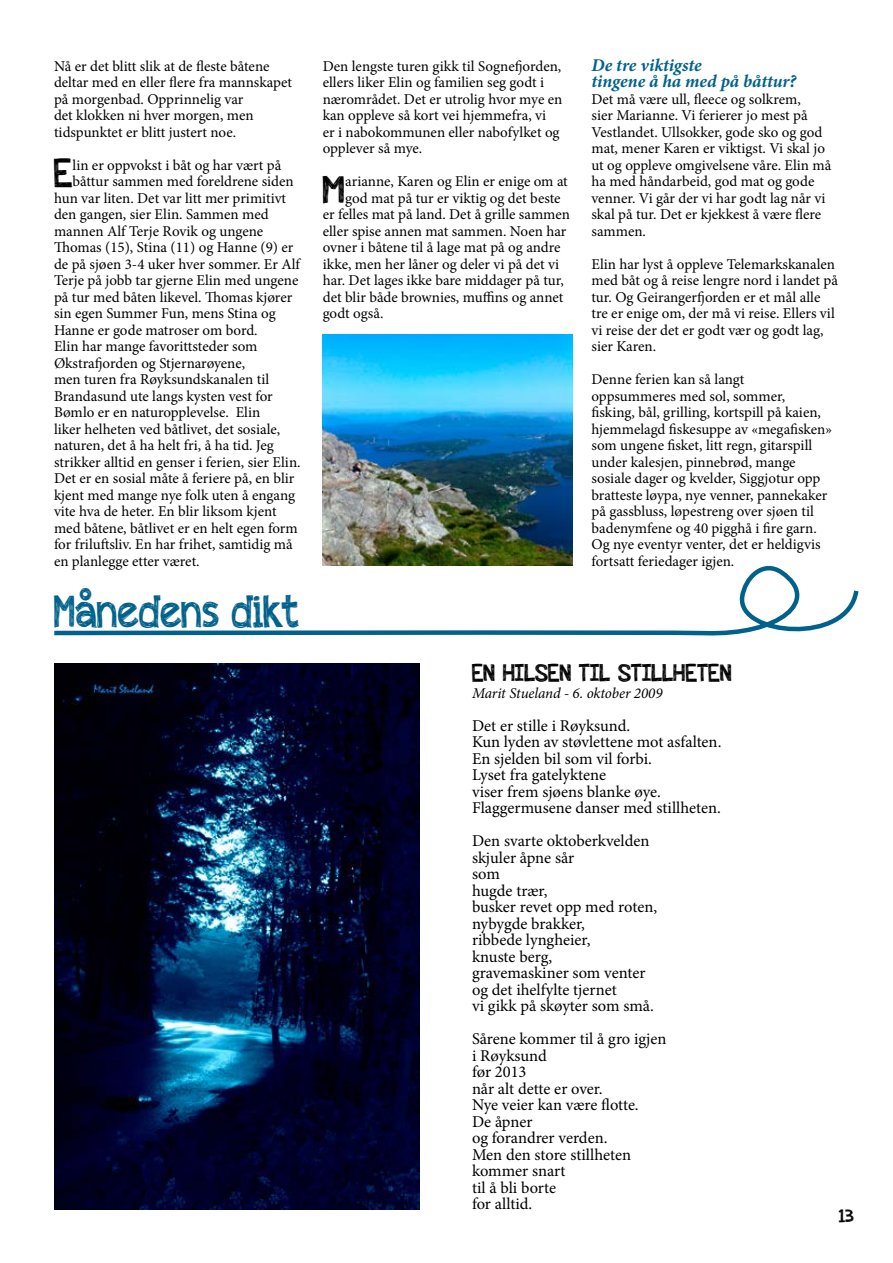
<style>
.page{position:relative;width:893px;height:1263px;background:#fff}
.page>*{position:absolute;margin:0;border:0;box-sizing:border-box;transform-origin:0 0}
.t1{font:45px "appleberry";color:#00618b;scale:.81 1}
.t2{font:38.4px "appleberry";color:#000}
.t3{font:24px "appleberry";color:#000}
.t4{font:italic 700 18px/16.5px "Minion Pro";color:#00618b}
.t5{font:18px "appleberry";color:#000}
.t6{font:16.5px/16.5px "Minion Pro";color:#000}
.t7{font:15px/16.5px "Minion Pro";color:#000}
.t8{font:italic 15px "Minion Pro";letter-spacing:-.01em;color:#000}
</style>
<div class="page">
<svg style="left:54px;top:553px;width:805px;height:83px"></svg>
<img style="left:54px;top:664px;width:366px;height:545px">
<img style="left:323px;top:334px;width:250px;height:232px">
<p class="t7" style="left:54px;top:58px;width:240px">Nå er det blitt slik at de fleste båtene deltar med en eller flere fra mannskapet på morgenbad. Opprinnelig var<br>det klokken ni hver morgen, men tidspunktet er blitt justert noe.</p>
<h2 class="t2" style="left:54px;top:145px;width:20px">E</h2>
<p class="t7" style="left:73px;top:157px;width:210px">lin er oppvokst i båt og har vært på</p>
<p class="t7" style="left:73px;top:173px;width:223px">båttur sammen med foreldrene siden</p>
<p class="t7" style="left:54px;top:190px;width:234px">hun var liten. Det var litt mer primitivt</p>
<p class="t7" style="left:54px;top:206px;width:216px">den gangen, sier Elin. Sammen med</p>
<p class="t7" style="left:54px;top:223px;width:211px">mannen Alf Terje Rovik og ungene</p>
<p class="t7" style="left:54px;top:239px;width:241px">Thomas (15), Stina (11) og Hanne (9) er</p>
<p class="t7" style="left:54px;top:256px;width:248px">de på sjøen 3-4 uker hver sommer. Er Alf</p>
<p class="t7" style="left:54px;top:272px;width:246px">Terje på jobb tar gjerne Elin med ungene</p>
<p class="t7" style="left:54px;top:289px;width:240px">på tur med båten likevel. Thomas kjører</p>
<p class="t7" style="left:54px;top:305px;width:223px">sin egen Summer Fun, mens Stina og</p>
<p class="t7" style="left:54px;top:322px;width:205px">Hanne er gode matroser om bord.</p>
<p class="t7" style="left:54px;top:338px;width:205px">Elin har mange favorittsteder som</p>
<p class="t7" style="left:54px;top:355px;width:193px">Økstrafjorden og Stjernarøyene,</p>
<p class="t7" style="left:54px;top:371px;width:217px">men turen fra Røyksundskanalen til</p>
<p class="t7" style="left:54px;top:388px;width:220px">Brandasund ute langs kysten vest for</p>
<p class="t7" style="left:54px;top:404px;width:208px">Bømlo er en naturopplevelse. Elin</p>
<p class="t7" style="left:54px;top:421px;width:228px">liker helheten ved båtlivet, det sosiale,</p>
<p class="t7" style="left:54px;top:437px;width:221px">naturen, det å ha helt fri, å ha tid. Jeg</p>
<p class="t7" style="left:54px;top:454px;width:248px">strikker alltid en genser i ferien, sier Elin.</p>
<p class="t7" style="left:54px;top:470px;width:242px">Det er en sosial måte å feriere på, en blir</p>
<p class="t7" style="left:54px;top:487px;width:243px">kjent med mange nye folk uten å engang</p>
<p class="t7" style="left:54px;top:503px;width:224px">vite hva de heter. En blir liksom kjent</p>
<p class="t7" style="left:54px;top:520px;width:245px">med båtene, båtlivet er en helt egen form</p>
<p class="t7" style="left:54px;top:536px;width:240px">for friluftsliv. En har frihet, samtidig må</p>
<p class="t7" style="left:54px;top:553px;width:147px">en planlegge etter været.</p>
<h1 class="t1" style="left:54px;top:579px;width:304px">Månedens dikt</h1>
<p class="t7" style="left:323px;top:58px;width:241px">Den lengste turen gikk til Sognefjorden, ellers liker Elin og familien seg godt i nærområdet. Det er utrolig hvor mye en kan oppleve så kort vei hjemmefra, vi<br>er i nabokommunen eller nabofylket og opplever så mye.</p>
<h2 class="t2" style="left:323px;top:162px;width:24px">M</h2>
<p class="t7" style="left:345px;top:173px;width:224px">arianne, Karen og Elin er enige om at</p>
<p class="t7" style="left:345px;top:190px;width:217px">god mat på tur er viktig og det beste</p>
<p class="t7" style="left:323px;top:206px;width:249px">er felles mat på land. Det å grille sammen</p>
<p class="t7" style="left:323px;top:223px;width:245px">eller spise annen mat sammen. Noen har</p>
<p class="t7" style="left:323px;top:239px;width:239px">ovner i båtene til å lage mat på og andre</p>
<p class="t7" style="left:323px;top:256px;width:238px">ikke, men her låner og deler vi på det vi</p>
<p class="t7" style="left:323px;top:272px;width:243px">har. Det lages ikke bare middager på tur,</p>
<p class="t7" style="left:323px;top:289px;width:242px">det blir både brownies, muffins og annet</p>
<p class="t7" style="left:323px;top:305px;width:62px">godt også.</p>
<p class="t4" style="left:591px;top:56px;width:206px">De tre viktigste<br>tingene å ha med på båttur?</p>
<p class="t7" style="left:591px;top:91px;width:241px">Det må være ull, fleece og solkrem,<br>sier Marianne. Vi ferierer jo mest på Vestlandet. Ullsokker, gode sko og god mat, mener Karen er viktigst. Vi skal jo ut og oppleve omgivelsene våre. Elin må ha med håndarbeid, god mat og gode venner. Vi går der vi har godt lag når vi skal på tur. Det er kjekkest å være flere sammen.</p>
<p class="t7" style="left:591px;top:256px;width:248px">Elin har lyst å oppleve Telemarkskanalen med båt og å reise lengre nord i landet på tur. Og Geirangerfjorden er et mål alle tre er enige om, der må vi reise. Ellers vil vi reise der det er godt vær og godt lag, sier Karen.</p>
<p class="t7" style="left:591px;top:371px;width:242px">Denne ferien kan så langt oppsummeres med sol, sommer, fisking, bål, grilling, kortspill på kaien, hjemmelagd fiskesuppe av «megafisken» som ungene fisket, litt regn, gitarspill under kalesjen, pinnebrød, mange sosiale dager og kvelder, Siggjotur opp bratteste løypa, nye venner, pannekaker på gassbluss, løpestreng over sjøen til badenymfene og 40 pigghå i fire garn.<br>Og nye eventyr venter, det er heldigvis fortsatt feriedager igjen.</p>
<h3 class="t3" style="left:472px;top:656px;width:261px">EN HILSEN TIL STILLHETEN</h3>
<p class="t8" style="left:472px;top:682px;width:192px">Marit Stueland - 6. oktober 2009</p>
<p class="t6" style="left:472px;top:717px;width:251px">Det er stille i Røyksund.<br>Kun lyden av støvlettene mot asfalten.<br>En sjelden bil som vil forbi.<br>Lyset fra gatelyktene<br>viser frem sjøens blanke øye.<br>Flaggermusene danser med stillheten.</p>
<p class="t6" style="left:472px;top:833px;width:187px">Den svarte oktoberkvelden skjuler åpne sår<br>som<br>hugde trær,<br>busker revet opp med roten, nybygde brakker,<br>ribbede lyngheier,<br>knuste berg,<br>gravemaskiner som venter og det ihelfylte tjernet<br>vi gikk på skøyter som små.</p>
<p class="t6" style="left:472px;top:1031px;width:196px">Sårene kommer til å gro igjen i Røyksund<br>før 2013<br>når alt dette er over.<br>Nye veier kan være flotte.<br>De åpner<br>og forandrer verden.<br>Men den store stillheten kommer snart<br>til å bli borte<br>for alltid.</p>
<p class="t5" style="left:839px;top:1203px;width:16px">13</p>
</div>
